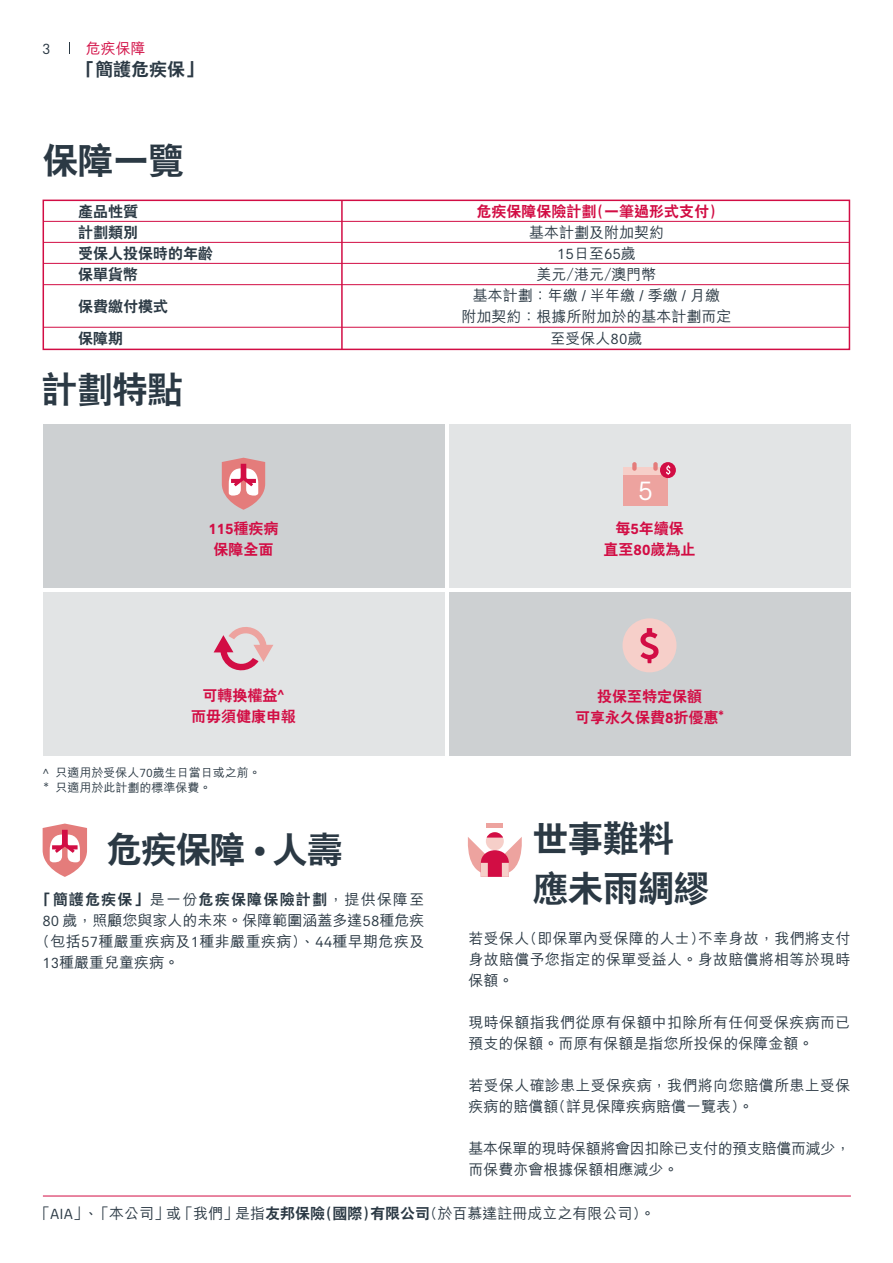
<style>
.page{position:relative;width:893px;height:1263px;background:#fff}
.page>*{position:absolute;margin:0;border:0;box-sizing:border-box;transform-origin:0 0}
.t1{font:800 36px/49.5px "C Hei 2 HK";letter-spacing:-.02em;color:#2b3944}
.t2{font:27px "AIA Everest";color:#fff}
.t3{font:800 18px "C Hei 2 HK";color:#2b3944}
.t4{font:500 15px/21px "M Hei HK";color:#2b3944;text-align:justify}
.t5{font:500 15px/21px "M Hei HK";letter-spacing:.02em;color:#2b3944}
.t6{font:800 15px/21px "C Hei 2 HK";color:#d20d44;text-align:center}
.t7{font:500 15px/21px "M Hei HK";letter-spacing:-.02em;color:#2b3944}
.t8{font:800 15px/21px "C Hei 2 HK";color:#2b3944}
.t9{font:800 15px "C Hei 2 HK";letter-spacing:.08em;color:#2b3944}
.t10{font:15px "AIA Everest";color:#2b3944}
.t11{font:700 15px "AIA Everest";color:#d20d44}
.t12{font:500 15px "M Hei HK";color:#d20d44}
.t13{font:500 12px/15px "M Hei HK";color:#2b3944}
.s1{font-family:"C Hei 2 HK";font-weight:800}
.s2{font-family:"M Hei HK";font-weight:500}
.s3{font-family:"AIA Everest";font-weight:400}
.s4{font-family:"AIA Everest";font-weight:700}
.s5{font-family:"AIA Everest";font-weight:400;font-size:15px}
</style>
<div class="page">
<div style="left:43px;top:200px;width:807px;height:150px;border:2px solid #d20d44"></div>
<hr style="left:341px;top:201px;width:2px;height:149px;background:#d20d44">
<hr style="left:43px;top:284px;width:806px;height:1px;background:#d20d44">
<hr style="left:43px;top:327px;width:806px;height:1px;background:#d20d44">
<hr style="left:43px;top:221px;width:806px;height:1px;background:#d20d44">
<hr style="left:43px;top:242px;width:806px;height:1px;background:#d20d44">
<hr style="left:43px;top:263px;width:806px;height:1px;background:#d20d44">
<hr style="left:43px;top:1195px;width:808px;height:1px;background:#d20d44">
<svg style="left:43px;top:823px;width:44px;height:54px"></svg>
<div style="left:486px;top:823px;width:17px;height:5px;background:#eda39f"></div>
<svg style="left:468px;top:832px;width:54px;height:45px"></svg>
<div style="left:43px;top:425px;width:401px;height:163px;background:#cdd0d2"></div>
<div style="left:449px;top:425px;width:401px;height:163px;background:#e2e4e5"></div>
<div style="left:43px;top:592px;width:401px;height:164px;background:#e2e4e5"></div>
<svg style="left:214px;top:627px;width:59px;height:44px"></svg>
<div style="left:449px;top:592px;width:401px;height:164px;background:#cdd0d2"></div>
<svg style="left:222px;top:458px;width:43px;height:52px"></svg>
<div style="left:623px;top:473px;width:45px;height:32px;background:#eda39f"></div>
<div style="left:623px;top:467px;width:45px;height:8px;background:#f6cfc9"></div>
<div style="left:632px;top:462px;width:5px;height:9px;background:#e47c7b;border-radius:2px"></div>
<div style="left:653px;top:462px;width:5px;height:9px;background:#e47c7b;border-radius:2px"></div>
<div style="left:660px;top:462px;width:16px;height:16px;background:#d20d44;border-radius:50%"></div>
<svg style="left:666px;top:465px;width:4px;height:10px"></svg>
<div style="left:622px;top:618px;width:54px;height:54px;background:#f6cfc9;border-radius:50%"></div>
<svg style="left:640px;top:628px;width:19px;height:35px"></svg>
<p class="t10" style="left:42px;top:40px;width:10px">3</p>
<p class="t12" style="left:86px;top:38px;width:61px">危疾保障</p>
<p class="t3" style="left:77px;top:60px;width:128px">「簡護危疾保」</p>
<h1 class="t1" style="left:43px;top:136px;width:143px">保障一覽</h1>
<p class="t8" style="left:78px;top:201px;width:136px">產品性質<br>計劃類別<br>受保人投保時的年齡保單貨幣</p>
<p class="t8" style="left:78px;top:291px;width:91px;line-height:31.5px">保費繳付模式保障期</p>
<h1 class="t1" style="left:41px;top:364px;width:143px">計劃特點</h1>
<p class="t11" style="left:208px;top:520px;width:72px">115<span class="s1">種疾病</span></p>
<p class="t6" style="left:213px;top:538px;width:61px">保障全面</p>
<p class="t6" style="left:476px;top:201px;width:241px">危疾保障保險計劃(一筆過形式支付)</p>
<p class="t4" style="left:529px;top:221px;width:136px">基本計劃及附加契約</p>
<p class="t10" style="left:557px;top:245px;width:80px">15<span class="s2">日至</span>65<span class="s2">歲</span></p>
<p class="t4" style="left:461px;top:263px;width:271px;text-align:center">美元/港元/澳門幣<br>基本計劃：年繳 / 半年繳 / 季繳 / 月繳<br>附加契約：根據所附加於的基本計劃而定至受保人<span class="s3">80</span>歲</p>
<h2 class="t2" style="left:638px;top:475px;width:17px">5</h2>
<p class="t6" style="left:604px;top:517px;width:93px">每<span class="s4">5</span>年續保<br>直至<span class="s4">80</span>歲為止</p>
<p class="t6" style="left:191px;top:685px;width:106px">可轉換權益<sup>^<br></sup>而毋須健康申報</p>
<p class="t13" style="left:43px;top:764px;width:220px"><span class="s3">^</span> 只適用於受保人<span class="s3">70</span>歲生日當日或之前。<span class="s5">*</span> 只適用於此計劃的標準保費。</p>
<h1 class="t1" style="left:106px;top:824px;width:238px">危疾保障 <span class="s4">•</span> 人壽</h1>
<p class="t9" style="left:36px;top:892px;width:389px">「簡護危疾保」<span class="s2">是一份</span>危疾保障保險計劃<span class="s2">，提供保障至</span></p>
<p class="t4" style="left:42px;top:908px;width:383px"><span class="s3">80</span> 歲，照顧您與家人的未來。保障範圍涵蓋多達<span class="s3">58</span>種危疾(包括<span class="s3">57</span>種嚴重疾病及<span class="s3">1</span>種非嚴重疾病)、<span class="s3">44</span>種早期危疾及<span class="s3">13</span>種嚴重兒童疾病。</p>
<p class="t6" style="left:575px;top:686px;width:150px">投保至特定保額<br>可享永久保費<span class="s4">8</span>折優惠<span class="s4">*</span></p>
<h1 class="t1" style="left:532px;top:814px;width:179px">世事難料應未雨綢繆</h1>
<p class="t4" style="left:469px;top:926px;width:383px">若受保人(即保單內受保障的人士)不幸身故，我們將支付身故賠償予您指定的保單受益人。身故賠償將相等於現時保額。</p>
<p class="t5" style="left:469px;top:1010px;width:383px">現時保額指我們從原有保額中扣除所有任何受保疾病而已預支的保額。而原有保額是指您所投保的保障金額。</p>
<p class="t5" style="left:469px;top:1073px;width:383px">若受保人確診患上受保疾病，我們將向您賠償所患上受保疾病的賠償額(詳見保障疾病賠償一覽表)。</p>
<p class="t7" style="left:469px;top:1136px;width:383px">基本保單的現時保額將會因扣除已支付的預支賠償而減少，而保費亦會根據保額相應減少。</p>
<p class="t4" style="left:35px;top:1201px;width:621px">「<span class="s3">AIA</span>」、「本公司」或「我們」是指<span class="s1">友邦保險(國際)有限公司</span>(於百慕達註冊成立之有限公司)。</p>
</div>
